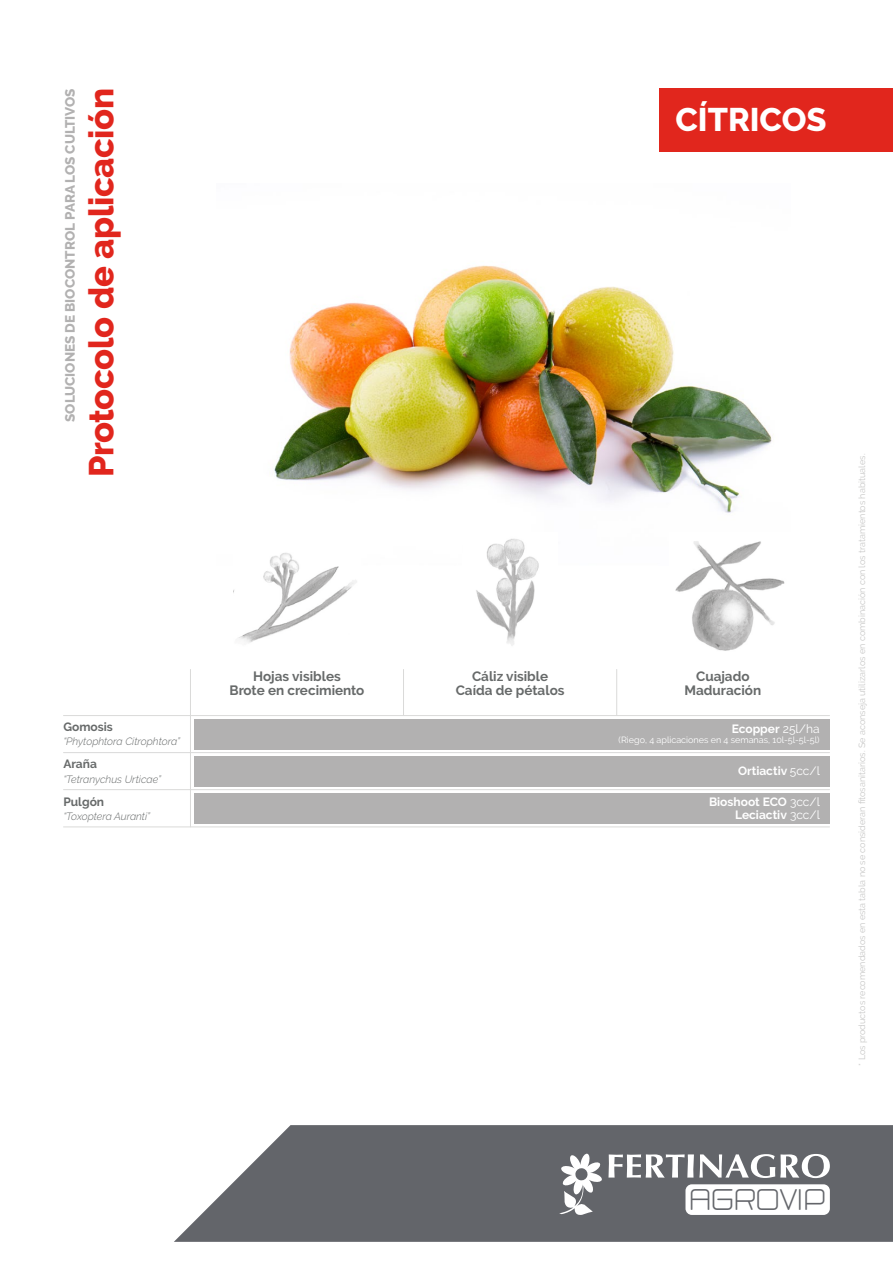
<style>
.page{position:relative;width:893px;height:1263px;background:#fff}
.page>*{position:absolute;margin:0;border:0;box-sizing:border-box;transform-origin:0 0}
.t1{font:800 34.5px "Raleway";letter-spacing:-.01em;color:#e1261d}
.t2{font:800 32.55px "Raleway";color:#fff}
.t3{font:26.1px "Neogrey";letter-spacing:.035em;color:#63656a}
.t4{font:700 13.5px/14.1px "Raleway";color:#676a6a;text-align:center}
.t5{font:800 13.5px "Raleway";color:#b2b1b1}
.t6{font:700 12px/14px "Raleway";color:#fff;text-align:right}
.t7{font:700 12px "Raleway";color:#676a6a}
.t8{font:italic 300 10.5px "Raleway";color:#676a6a}
.t9{font:9px "Raleway";color:#c7c7c6}
.t10{font:9px "Raleway";color:#fff}
.s1{font-weight:400}
</style>
<div class="page">
<img style="left:274px;top:265px;width:498px;height:248px">
<img style="left:233px;top:553px;width:124px;height:90px">
<img style="left:675px;top:541px;width:110px;height:110px">
<img style="left:476px;top:539px;width:63px;height:107px">
<div style="left:194px;top:719px;width:635px;height:30px;background:#b2b1b1"></div>
<div style="left:194px;top:756px;width:635px;height:30px;background:#b2b1b1"></div>
<div style="left:194px;top:793px;width:635px;height:30px;background:#b2b1b1"></div>
<svg style="left:174px;top:1125px;width:719px;height:117px;background:#727478"></svg>
<svg style="left:559px;top:1153px;width:43px;height:63px"></svg>
<div style="left:685px;top:1184px;width:145px;height:31px;background:#fff;border-radius:6px"></div>
<svg style="left:608px;top:1154px;width:222px;height:24px"></svg>
<div style="left:659px;top:88px;width:234px;height:63px;background:#e1261d"></div>
<hr style="left:63px;top:715px;width:766px;height:1px;background:#dadad9">
<hr style="left:63px;top:752px;width:766px;height:1px;background:#dadad9">
<hr style="left:63px;top:789px;width:766px;height:1px;background:#dadad9">
<hr style="left:63px;top:826px;width:766px;height:1px;background:#dadad9">
<hr style="left:190px;top:669px;width:1px;height:158px;background:#dadad9">
<hr style="left:616px;top:669px;width:1px;height:46px;background:#dadad9">
<hr style="left:403px;top:669px;width:1px;height:46px;background:#dadad9">
<h3 class="t5" style="left:62px;top:422px;width:335px;rotate:-90deg">SOLUCIONES DE BIOCONTROL PARA LOS CULTIVOS</h3>
<h1 class="t1" style="left:82px;top:477px;width:390px;rotate:-90deg">Protocolo de aplicación</h1>
<h3 class="t7" style="left:63px;top:720px;width:51px">Gomosis</h3>
<p class="t8" style="left:63px;top:736px;width:118px">“Phytophtora Citrophtora”</p>
<h3 class="t7" style="left:63px;top:757px;width:35px">Araña</h3>
<p class="t8" style="left:63px;top:773px;width:99px">“Tetranychus Urticae”</p>
<h3 class="t7" style="left:63px;top:794px;width:42px">Pulgón</h3>
<p class="t8" style="left:63px;top:810px;width:88px">“Toxoptera Auranti”</p>
<h2 class="t2" style="left:675px;top:101px;width:153px">CÍTRICOS</h2>
<h3 class="t4" style="left:229px;top:669px;width:136px">Hojas visibles<br>Brote en crecimiento</h3>
<h3 class="t4" style="left:456px;top:669px;width:110px">Cáliz visible<br>Caída de pétalos</h3>
<h3 class="t4" style="left:684px;top:669px;width:78px">Cuajado<br>Maduración</h3>
<h3 class="t6" style="left:732px;top:722px;width:89px">Ecopper <span class="s1">25l/ha</span></h3>
<p class="t10" style="left:619px;top:735px;width:203px">(Riego, 4 aplicaciones en 4 semanas, 10l-5l-5l-5l)</p>
<h3 class="t6" style="left:738px;top:763px;width:84px">Ortiactiv <span class="s1">5cc/l</span></h3>
<h3 class="t6" style="left:709px;top:794px;width:113px">Bioshoot ECO <span class="s1">3cc/l<br></span>Leciactiv <span class="s1">3cc/l</span></h3>
<p class="t9" style="left:857px;top:1065px;width:613px;rotate:-90deg">* Los productos recomendados en esta tabla no se consideran fitosanitarios. Se aconseja utilizarlos en combinación con los tratamientos habituales.</p>
<h3 class="t3" style="left:691px;top:1183px;width:138px">AGROVIP</h3>
</div>
